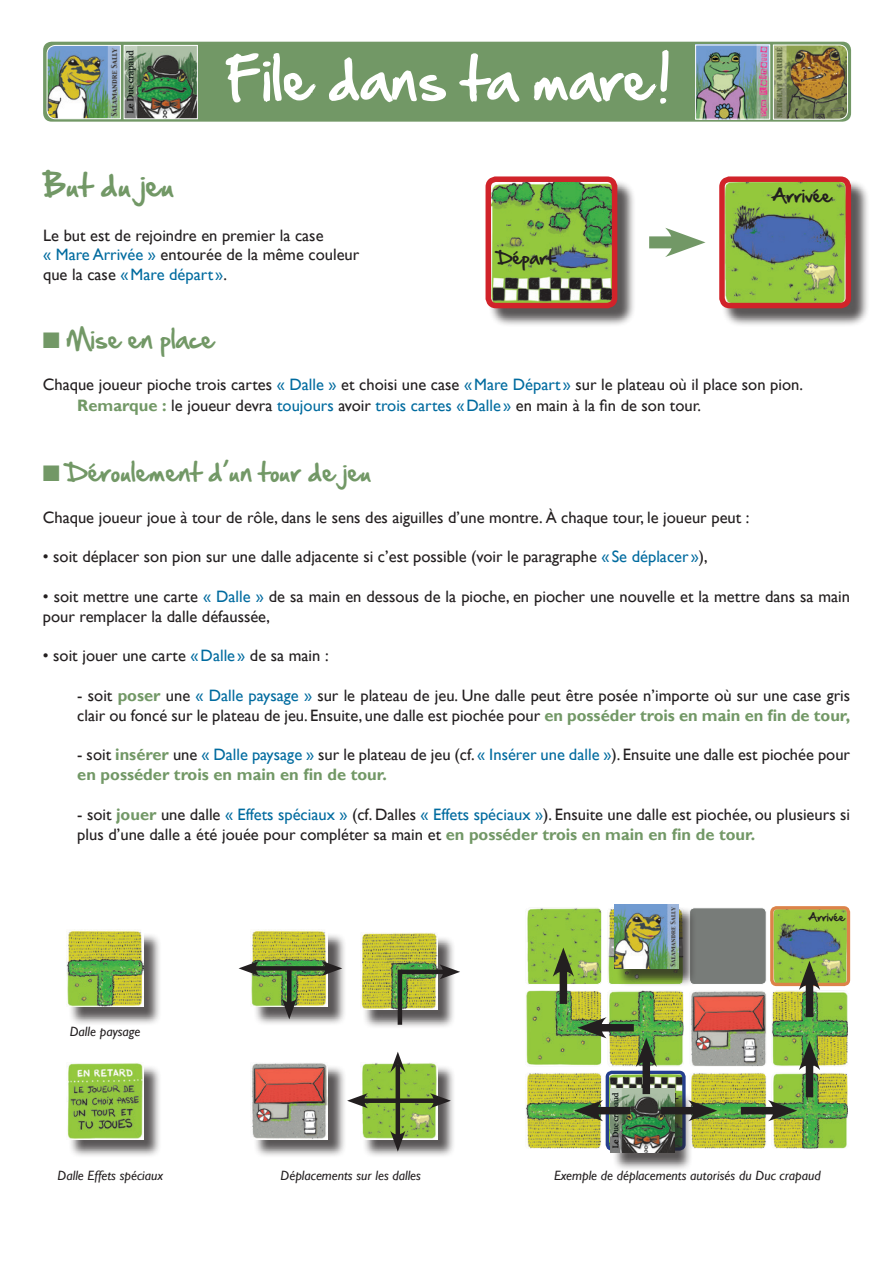
<style>
.page{position:relative;width:893px;height:1263px;background:#fff}
.page>*{position:absolute;margin:0;border:0;box-sizing:border-box;transform-origin:0 0}
.t1{font:51px "Hand Of Sean";color:#fff}
.t2{font:27px "Hand Of Sean";color:#729866}
.t3{font:22.5px "Hand Of Sean";color:#729866}
.t4{font:16.5px/19.8px "Gill Sans";color:#231f20}
.t5{font:16.5px "Gill Sans";color:#006b9f}
.t6{font:16.5px "Hand Of Sean";color:#231f20}
.t7{font:italic 13.5px "Gill Sans";color:#231f20}
.t8{font:10.05px "Hand Of Sean";color:#231f20}
.s1{color:#006b9f}
.s2{color:#231f20}
.s3{font-weight:700;color:#729866}
</style>
<div class="page">
<div style="left:43px;top:42px;width:808px;height:80px;background:#729866;border-radius:9px"></div>
<img style="left:126px;top:47px;width:69px;height:70px">
<div style="left:124px;top:45px;width:73px;height:74px;border:1px solid #fff"></div>
<img style="left:697px;top:47px;width:71px;height:70px">
<div style="left:695px;top:45px;width:75px;height:74px;border:1px solid #fff"></div>
<img style="left:47px;top:45px;width:74px;height:74px">
<img style="left:773px;top:45px;width:75px;height:74px">
<div style="left:721px;top:179px;width:149px;height:148px;background:#231f20;opacity:.75"></div>
<img style="left:725px;top:182px;width:120px;height:120px">
<div style="left:719px;top:176px;width:132px;height:132px;border:5px solid #d1232a;border-radius:8px"></div>
<div style="left:488px;top:179px;width:148px;height:148px;background:#231f20;opacity:.75"></div>
<img style="left:491px;top:182px;width:120px;height:120px">
<div style="left:485px;top:176px;width:132px;height:132px;border:5px solid #d1232a;border-radius:8px"></div>
<img style="left:691px;top:1074px;width:74px;height:73px">
<div style="left:689px;top:1072px;width:78px;height:77px;border:1px solid #fff;border-radius:5px"></div>
<img style="left:527px;top:1074px;width:73px;height:73px">
<div style="left:525px;top:1072px;width:77px;height:77px;border:1px solid #fff;border-radius:5px"></div>
<img style="left:773px;top:1074px;width:74px;height:73px">
<div style="left:771px;top:1072px;width:78px;height:77px;border:1px solid #fff;border-radius:5px"></div>
<img style="left:527px;top:909px;width:73px;height:74px">
<div style="left:525px;top:907px;width:77px;height:78px;border:1px solid #fff;border-radius:5px"></div>
<div style="left:690px;top:908px;width:76px;height:76px;background:#787c79;border-radius:5px"></div>
<div style="left:689px;top:907px;width:78px;height:78px;border:1px solid #fff;border-radius:5px"></div>
<img style="left:609px;top:909px;width:7px;height:74px">
<div style="left:607px;top:907px;width:77px;height:78px;border:1px solid #fff;border-radius:5px"></div>
<img style="left:774px;top:910px;width:72px;height:72px">
<div style="left:770px;top:906px;width:80px;height:80px;border:3px solid #dc8349;border-radius:5px"></div>
<img style="left:527px;top:992px;width:73px;height:73px">
<div style="left:525px;top:990px;width:77px;height:77px;border:1px solid #fff;border-radius:5px"></div>
<img style="left:691px;top:992px;width:74px;height:73px">
<div style="left:689px;top:990px;width:78px;height:77px;border:1px solid #fff;border-radius:5px"></div>
<img style="left:609px;top:992px;width:73px;height:73px">
<div style="left:607px;top:990px;width:77px;height:77px;border:1px solid #fff;border-radius:5px"></div>
<img style="left:773px;top:992px;width:74px;height:73px">
<div style="left:771px;top:990px;width:78px;height:77px;border:1px solid #fff;border-radius:5px"></div>
<img style="left:610px;top:1075px;width:72px;height:16px">
<div style="left:606px;top:1071px;width:80px;height:80px;border:3px solid #253f8e;border-radius:5px"></div>
<div style="left:612px;top:1091px;width:81px;height:80px;background:#231f20;opacity:.75"></div>
<img style="left:610px;top:1088px;width:65px;height:65px">
<div style="left:616px;top:906px;width:81px;height:81px;background:#231f20;opacity:.75"></div>
<img style="left:614px;top:904px;width:64px;height:64px">
<div style="left:649px;top:236px;width:33px;height:12px;background:#729866"></div>
<svg style="left:665px;top:228px;width:40px;height:29px"></svg>
<div style="left:643px;top:1055px;width:7px;height:39px;background:#231f20"></div>
<svg style="left:636px;top:1038px;width:21px;height:29px"></svg>
<div style="left:594px;top:1024px;width:40px;height:7px;background:#231f20"></div>
<svg style="left:577px;top:1017px;width:30px;height:21px"></svg>
<div style="left:591px;top:1107px;width:39px;height:7px;background:#231f20"></div>
<svg style="left:574px;top:1100px;width:29px;height:21px"></svg>
<div style="left:560px;top:964px;width:7px;height:40px;background:#231f20"></div>
<svg style="left:553px;top:947px;width:21px;height:30px"></svg>
<div style="left:661px;top:1107px;width:39px;height:7px;background:#231f20"></div>
<svg style="left:688px;top:1100px;width:29px;height:21px"></svg>
<div style="left:741px;top:1107px;width:39px;height:7px;background:#231f20"></div>
<svg style="left:768px;top:1100px;width:29px;height:21px"></svg>
<div style="left:806px;top:1058px;width:7px;height:39px;background:#231f20"></div>
<svg style="left:799px;top:1041px;width:21px;height:29px"></svg>
<div style="left:806px;top:978px;width:7px;height:39px;background:#231f20"></div>
<svg style="left:799px;top:961px;width:21px;height:29px"></svg>
<div style="left:69px;top:1064px;width:93px;height:94px;background:#231f20;opacity:.75"></div>
<img style="left:67px;top:1063px;width:76px;height:76px">
<div style="left:69px;top:932px;width:93px;height:93px;background:#231f20;opacity:.75"></div>
<img style="left:66px;top:930px;width:77px;height:77px">
<div style="left:253px;top:932px;width:93px;height:93px;background:#231f20;opacity:.75"></div>
<img style="left:251px;top:930px;width:77px;height:77px">
<div style="left:253px;top:1064px;width:93px;height:94px;background:#231f20;opacity:.75"></div>
<img style="left:251px;top:1063px;width:77px;height:76px">
<div style="left:363px;top:935px;width:93px;height:93px;background:#231f20;opacity:.75"></div>
<img style="left:361px;top:933px;width:77px;height:77px">
<div style="left:363px;top:1064px;width:93px;height:94px;background:#231f20;opacity:.75"></div>
<img style="left:362px;top:1062px;width:76px;height:77px">
<svg style="left:395px;top:964px;width:65px;height:64px"></svg>
<div style="left:251px;top:966px;width:79px;height:5px;background:#231f20"></div>
<svg style="left:239px;top:961px;width:20px;height:15px"></svg>
<svg style="left:321px;top:961px;width:21px;height:15px"></svg>
<div style="left:360px;top:1098px;width:78px;height:5px;background:#231f20"></div>
<svg style="left:347px;top:1093px;width:21px;height:15px"></svg>
<svg style="left:430px;top:1093px;width:21px;height:15px"></svg>
<div style="left:287px;top:968px;width:5px;height:39px;background:#231f20"></div>
<svg style="left:282px;top:998px;width:15px;height:21px"></svg>
<hr style="left:396px;top:1064px;width:4px;height:75px;background:#231f20">
<svg style="left:390px;top:1052px;width:15px;height:20px"></svg>
<svg style="left:390px;top:1131px;width:15px;height:21px"></svg>
<p class="t1" style="left:224px;top:33px;width:447px">File dans ta mare!</p>
<p class="t2" style="left:43px;top:161px;width:133px">But du jeu</p>
<p class="t4" style="left:43px;top:225px;width:282px">Le but est de rejoindre en premier la case</p>
<p class="t4" style="left:43px;top:245px;width:318px"><span class="s1">« Mare Arrivée »</span> entourée de la même couleur</p>
<p class="t5" style="left:43px;top:265px;width:185px"><span class="s2">que la case</span> «Mare départ »<span class="s2">.</span></p>
<p class="t6" style="left:497px;top:243px;width:60px">Départ</p>
<p class="t6" style="left:771px;top:181px;width:62px">Arrivée</p>
<p class="t3" style="left:43px;top:319px;width:173px">■ Mise en place</p>
<p class="t4" style="left:43px;top:374px;width:762px">Chaque joueur pioche trois cartes <span class="s1">« Dalle »</span> et choisi une case <span class="s1">«Mare Départ »</span> sur le plateau où il place son pion.</p>
<p class="t4" style="left:77px;top:396px;width:625px"><span class="s3">Remarque :</span> le joueur devra <span class="s1">toujours</span> avoir <span class="s1">trois cartes «Dalle »</span> en main à la fin de son tour.</p>
<p class="t3" style="left:43px;top:452px;width:330px">■ Déroulement d’un tour de jeu</p>
<p class="t4" style="left:43px;top:508px;width:708px">Chaque joueur joue à tour de rôle, dans le sens des aiguilles d’une montre. À chaque tour, le joueur peut :</p>
<p class="t4" style="left:43px;top:547px;width:666px">• soit déplacer son pion sur une dalle adjacente si c’est possible (voir le paragraphe <span class="s1">« Se déplacer »</span>),</p>
<p class="t4" style="left:43px;top:587px;width:809px">• soit mettre une carte <span class="s1">« Dalle »</span> de sa main en dessous de la pioche, en piocher une nouvelle et la mettre dans sa main pour remplacer la dalle défaussée,</p>
<p class="t4" style="left:43px;top:646px;width:287px">• soit jouer une carte <span class="s1">«Dalle »</span> de sa main :</p>
<p class="t4" style="left:77px;top:686px;width:774px">- soit <span class="s3">poser</span> une <span class="s1">« Dalle paysage »</span> sur le plateau de jeu. Une dalle peut être posée n’importe où sur une case gris clair ou foncé sur le plateau de jeu. Ensuite, une dalle est piochée pour <span class="s3">en posséder trois en main en fin de tour,</span></p>
<p class="t4" style="left:77px;top:745px;width:774px">- soit <span class="s3">insérer</span> une <span class="s1">« Dalle paysage »</span> sur le plateau de jeu (cf. <span class="s1">« Insérer une dalle »</span>). Ensuite une dalle est piochée pour <span class="s3">en posséder trois en main en fin de tour.</span></p>
<p class="t4" style="left:77px;top:805px;width:774px">- soit <span class="s3">jouer</span> une dalle <span class="s1">« Effets spéciaux »</span> (cf. Dalles <span class="s1">« Effets spéciaux »</span>). Ensuite une dalle est piochée, ou plusieurs si plus d’une dalle a été jouée pour compléter sa main et <span class="s3">en posséder trois en main en fin de tour.</span></p>
<p class="t7" style="left:70px;top:1023px;width:72px">Dalle paysage</p>
<p class="t7" style="left:58px;top:1168px;width:107px">Dalle Effets spéciaux</p>
<p class="t7" style="left:281px;top:1168px;width:142px">Déplacements sur les dalles</p>
<p class="t8" style="left:808px;top:908px;width:38px">Arrivée</p>
<p class="t7" style="left:554px;top:1168px;width:268px">Exemple de déplacements autorisés du Duc crapaud</p>
</div>
